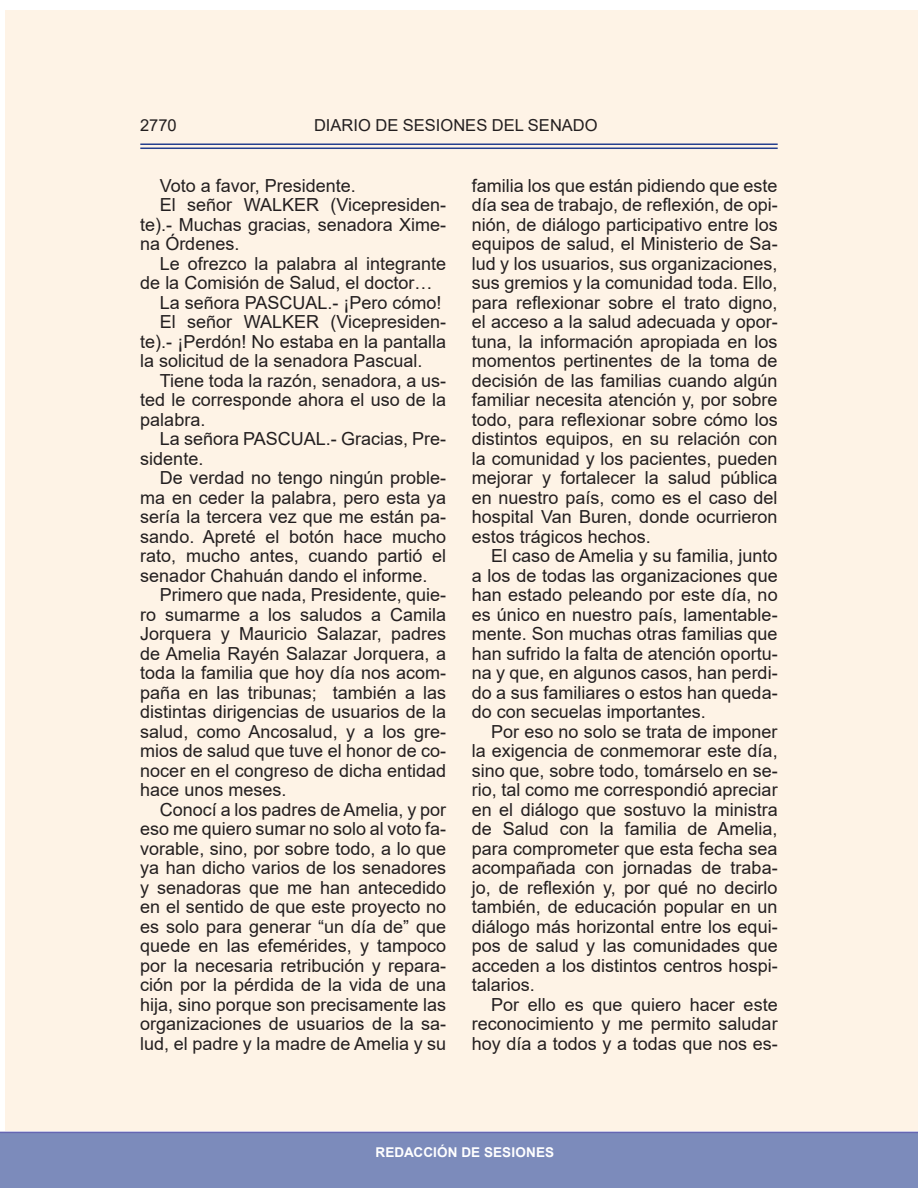
<style>
.page{position:relative;width:918px;height:1188px;background:#fff}
.page>*{position:absolute;margin:0;border:0;box-sizing:border-box;transform-origin:0 0}
.Párrafo_Texto_Sesión{font:18px/19.5px "Arial";color:#231f20;text-align:justify}
.t1{font:16.5px "Arial";color:#231f20}
.t2{font:700 13.5px "Arial";letter-spacing:.015em;color:#fff}
</style>
<div class="page">
<div style="left:0;top:1132px;width:918px;height:56px;background:#7c8bbb"></div>
<hr style="left:140px;top:148px;width:638px;height:1px;background:#253f8e">
<hr style="left:140px;top:144px;width:638px;height:1px;background:#253f8e">
<p class="t1" style="left:140px;top:114px;width:38px">2770</p>
<p class="t1" style="left:314px;top:113px;width:285px">DIARIO DE SESIONES DEL SENADO</p>
<p class="Párrafo_Texto_Sesión" style="left:160px;top:176px;width:198px">Voto a favor, Presidente.</p>
<p class="Párrafo_Texto_Sesión" style="left:140px;top:195px;width:307px;text-indent:20px">El señor WALKER (Vicepresiden&shy;te).- Muchas gracias, senadora Xime&shy;na Órdenes.</p>
<p class="Párrafo_Texto_Sesión" style="left:140px;top:254px;width:307px;text-indent:20px">Le ofrezco la palabra al integrante de la Comisión de Salud, el doctor…</p>
<p class="Párrafo_Texto_Sesión" style="left:160px;top:293px;width:283px">La señora PASCUAL.- ¡Pero cómo!</p>
<p class="Párrafo_Texto_Sesión" style="left:140px;top:312px;width:307px;text-indent:20px">El señor WALKER (Vicepresiden&shy;te).- ¡Perdón! No estaba en la pantalla la solicitud de la senadora Pascual.</p>
<p class="Párrafo_Texto_Sesión" style="left:140px;top:371px;width:307px;text-indent:20px">Tiene toda la razón, senadora, a us&shy;ted le corresponde ahora el uso de la palabra.</p>
<p class="Párrafo_Texto_Sesión" style="left:140px;top:429px;width:307px;text-indent:20px">La señora PASCUAL.- Gracias, Pre&shy;sidente.</p>
<p class="Párrafo_Texto_Sesión" style="left:140px;top:468px;width:307px;text-indent:20px">De verdad no tengo ningún proble&shy;ma en ceder la palabra, pero esta ya sería la tercera vez que me están pa&shy;sando. Apreté el botón hace mucho rato, mucho antes, cuando partió el senador Chahuán dando el informe.</p>
<p class="Párrafo_Texto_Sesión" style="left:140px;top:585px;width:307px;text-indent:20px">Primero que nada, Presidente, quie&shy;ro sumarme a los saludos a Camila Jorquera y Mauricio Salazar, padres de Amelia Rayén Salazar Jorquera, a toda la familia que hoy día nos acom&shy;paña en las tribunas; también a las distintas dirigencias de usuarios de la salud, como Ancosalud, y a los gre&shy;mios de salud que tuve el honor de co&shy;nocer en el congreso de dicha entidad hace unos meses.</p>
<p class="Párrafo_Texto_Sesión" style="left:140px;top:800px;width:307px;text-indent:20px">Conocí a los padres de Amelia, y por eso me quiero sumar no solo al voto fa&shy;vorable, sino, por sobre todo, a lo que ya han dicho varios de los senadores y senadoras que me han antecedido en el sentido de que este proyecto no es solo para generar “un día de” que quede en las efemérides, y tampoco por la necesaria retribución y repara&shy;ción por la pérdida de la vida de una hija, sino porque son precisamente las organizaciones de usuarios de la sa&shy;lud, el padre y la madre de Amelia y su</p>
<p class="Párrafo_Texto_Sesión" style="left:472px;top:176px;width:307px">familia los que están pidiendo que este día sea de trabajo, de reflexión, de opi&shy;nión, de diálogo participativo entre los equipos de salud, el Ministerio de Sa&shy;lud y los usuarios, sus organizaciones, sus gremios y la comunidad toda. Ello, para reflexionar sobre el trato digno, el acceso a la salud adecuada y opor&shy;tuna, la información apropiada en los momentos pertinentes de la toma de decisión de las familias cuando algún familiar necesita atención y, por sobre todo, para reflexionar sobre cómo los distintos equipos, en su relación con la comunidad y los pacientes, pueden mejorar y fortalecer la salud pública en nuestro país, como es el caso del hospital Van Buren, donde ocurrieron estos trágicos hechos.</p>
<p class="Párrafo_Texto_Sesión" style="left:472px;top:546px;width:307px;text-indent:20px">El caso de Amelia y su familia, junto a los de todas las organizaciones que han estado peleando por este día, no es único en nuestro país, lamentable&shy;mente. Son muchas otras familias que han sufrido la falta de atención oportu&shy;na y que, en algunos casos, han perdi&shy;do a sus familiares o estos han queda&shy;do con secuelas importantes.</p>
<p class="Párrafo_Texto_Sesión" style="left:472px;top:722px;width:307px;text-indent:20px">Por eso no solo se trata de imponer la exigencia de conmemorar este día, sino que, sobre todo, tomárselo en se&shy;rio, tal como me correspondió apreciar en el diálogo que sostuvo la ministra de Salud con la familia de Amelia, para comprometer que esta fecha sea acompañada con jornadas de traba&shy;jo, de reflexión y, por qué no decirlo también, de educación popular en un diálogo más horizontal entre los equi&shy;pos de salud y las comunidades que acceden a los distintos centros hospi&shy;talarios.</p>
<p class="Párrafo_Texto_Sesión" style="left:472px;top:995px;width:307px;text-indent:20px">Por ello es que quiero hacer este reconocimiento y me permito saludar hoy día a todos y a todas que nos es-</p>
<p class="t2" style="left:375px;top:1143px;width:180px">REDACCIÓN DE SESIONES</p>
</div>
